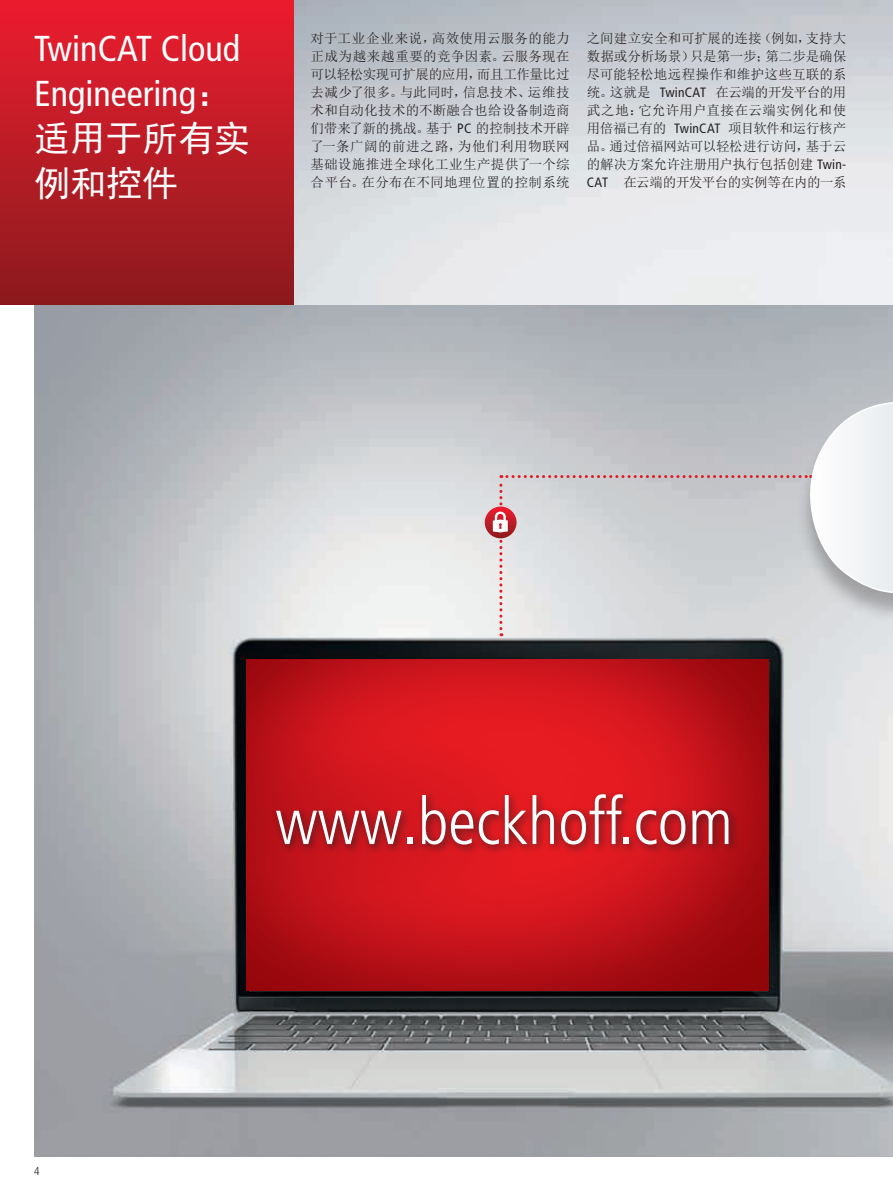
<style>
.page{position:relative;width:893px;height:1191px;background:#fff}
.page>*{position:absolute;margin:0;border:0;box-sizing:border-box;transform-origin:0 0}
.t1{font:300 condensed 65.25px "Frutiger LT Pro";color:#fff}
.t2{font:condensed 36px/45px "Frutiger LT Pro";color:#fff}
.t3{font:36px/45px "Sim Hei";color:#fff}
.t4{font:13.5px/18px "Sim Sun";letter-spacing:.01em;color:#231f20;text-align:justify}
.t5{font:300 condensed 11.25px "Frutiger LT Pro";color:#231f20}
.s1{font-family:"Sim Hei";font-stretch:normal}
.s2{font-family:"Frutiger LT Pro";font-stretch:condensed}
</style>
<div class="page">
<img style="left:34px;top:304px;width:859px;height:853px">
<img style="left:293px;top:0;width:600px;height:304px">
<div style="left:0;top:0;width:293px;height:304px;background:linear-gradient(to bottom,#ec1c2f,#8a1a1c)"></div>
<img style="left:247px;top:659px;width:522px;height:331px">
<div style="left:272px;top:789px;width:468px;height:66px;background:#231f20;opacity:.75"></div>
<svg style="left:485px;top:506px;width:32px;height:32px"></svg>
<svg style="left:493px;top:331px;width:400px;height:305px;background:#cacbcf"></svg>
<h2 class="t2" style="left:34px;top:26px;width:207px">TwinCAT Cloud<br>Engineering<span class="s1">：</span></h2>
<h2 class="t3" style="left:34px;top:116px;width:217px">适用于所有实例和控件</h2>
<p class="t4" style="left:310px;top:29px;width:261px">对于工业企业来说，高效使用云服务的能力正成为越来越重要的竞争因素。云服务现在可以轻松实现可扩展的应用，而且工作量比过去减少了很多。与此同时，信息技术、运维技术和自动化技术的不断融合也给设备制造商们带来了新的挑战。基于 <span class="s2">PC</span> 的控制技术开辟了一条广阔的前进之路，为他们利用物联网基础设施推进全球化工业生产提供了一个综合平台。在分布在不同地理位置的控制系统</p>
<p class="t4" style="left:587px;top:29px;width:261px">之间建立安全和可扩展的连接（例如，支持大数据或分析场景）只是第一步；第二步是确保尽可能轻松地远程操作和维护这些互联的系统。这就是 <span class="s2">TwinCAT</span> 在云端的开发平台的用武之地：它允许用户直接在云端实例化和使用倍福已有的 <span class="s2">TwinCAT</span> 项目软件和运行核产品。通过倍福网站可以轻松进行访问，基于云的解决方案允许注册用户执行包括创建 <span class="s2">Twin-CAT</span> 在云端的开发平台的实例等在内的一系</p>
<p class="t5" style="left:34px;top:1164px;width:7px">4</p>
<h1 class="t1" style="left:275px;top:784px;width:459px">www.beckhoff.com</h1>
</div>
